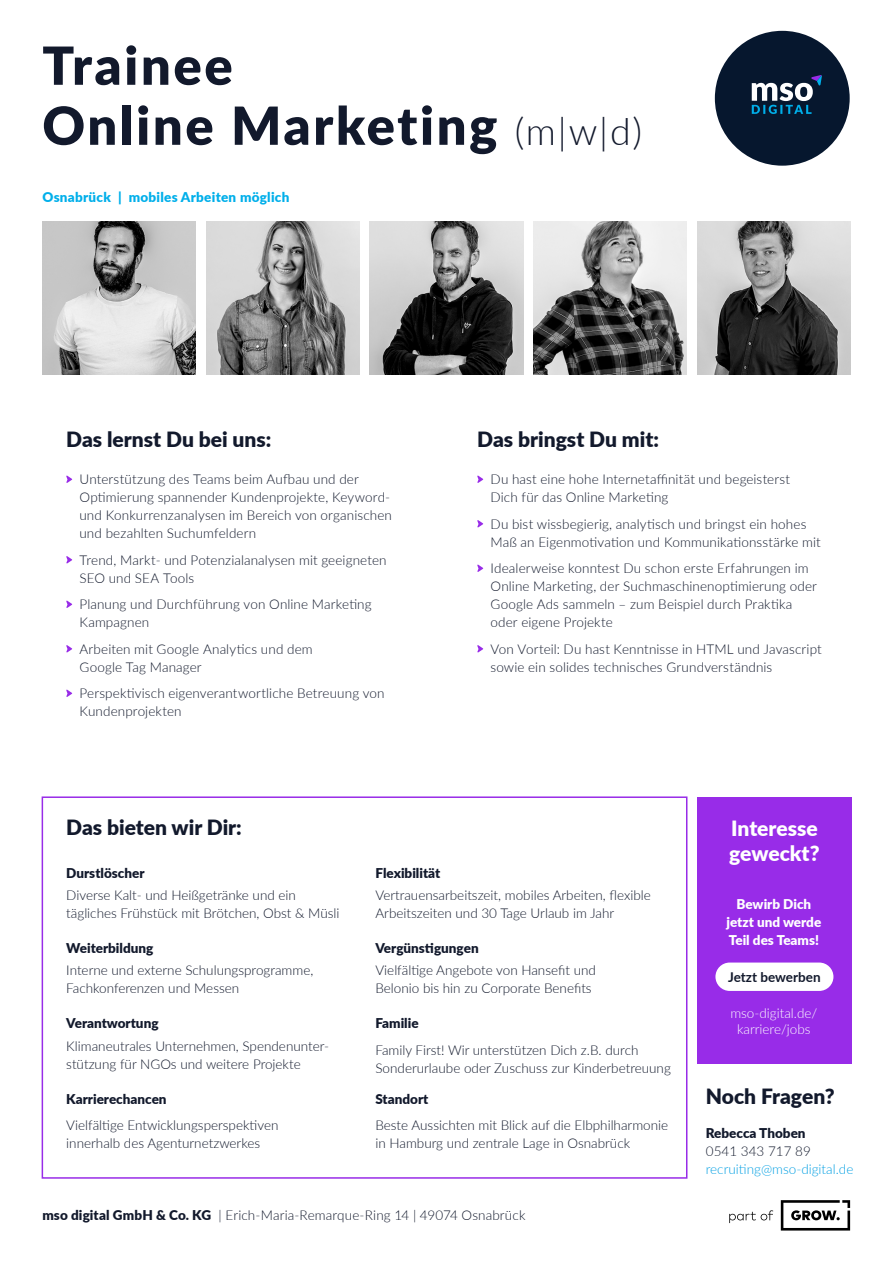
<style>
.page{position:relative;width:893px;height:1263px;background:#fff}
.page>*{position:absolute;margin:0;border:0;box-sizing:border-box;transform-origin:0 0}
.t1{font:900 52.5px/60px "Lato";letter-spacing:.05em;color:#12192c}
.t2{font:900 21px "Lato";color:#12192c}
.t3{font:900 21px/25.5px "Lato";letter-spacing:-.005em;color:#fff}
.t4{font:300 13.5px/18px "Lato";color:#12192c}
.t5{font:900 13.5px "Lato";color:#12192c}
.t6{font:900 13.5px/18px "Lato";color:#fff;text-align:center}
.t7{font:900 13.5px "Lato";letter-spacing:.02em;color:#00afea}
.t8{font:300 13.5px/16.5px "Lato";color:#fff;text-align:center}
.t9{font:300 13.5px "Lato";color:#009fe3}
.t10{font:700 13.5px "Lato";color:#12192c}
.s1{font-weight:300;font-size:37.5px}
.s2{font-weight:900}
</style>
<div class="page">
<svg style="left:66px;top:476px;width:6px;height:7px"></svg>
<svg style="left:66px;top:556px;width:6px;height:7px"></svg>
<svg style="left:66px;top:601px;width:6px;height:7px"></svg>
<svg style="left:66px;top:645px;width:6px;height:7px"></svg>
<svg style="left:66px;top:690px;width:6px;height:7px"></svg>
<svg style="left:477px;top:476px;width:6px;height:7px"></svg>
<svg style="left:477px;top:520px;width:6px;height:7px"></svg>
<svg style="left:477px;top:565px;width:6px;height:7px"></svg>
<svg style="left:477px;top:645px;width:6px;height:7px"></svg>
<div style="left:42px;top:796px;width:645px;height:383px;border:2px solid #982ce8"></div>
<div style="left:697px;top:797px;width:154px;height:267px;background:#982ce8"></div>
<svg style="left:729px;top:1210px;width:44px;height:13px"></svg>
<svg style="left:781px;top:1200px;width:69px;height:30px"></svg>
<div style="left:715px;top:31px;width:134px;height:135px;background:#06172e;border-radius:50%"></div>
<svg style="left:752px;top:75px;width:70px;height:39px"></svg>
<div style="left:715px;top:962px;width:118px;height:29px;background:#fff;border-radius:14px"></div>
<img style="left:534px;top:221px;width:153px;height:153px">
<img style="left:370px;top:221px;width:153px;height:153px">
<img style="left:697px;top:221px;width:153px;height:153px">
<img style="left:42px;top:221px;width:153px;height:153px">
<img style="left:206px;top:221px;width:153px;height:153px">
<h1 class="t1" style="left:42px;top:33px;width:601px">Trainee<br>Online Marketing <span class="s1">(m|w|d)</span></h1>
<p class="t7" style="left:43px;top:187px;width:248px">Osnabrück | mobiles Arbeiten möglich</p>
<h2 class="t2" style="left:66px;top:423px;width:207px">Das lernst Du bei uns:</h2>
<p class="t4" style="left:79px;top:470px;width:314px">Unterstützung des Teams beim Aufbau und der Optimierung spannender Kundenprojekte, Keyword&shy;und Konkurrenzanalysen im Bereich von organischen und bezahlten Suchumfeldern</p>
<p class="t4" style="left:79px;top:551px;width:309px">Trend, Markt- und Potenzialanalysen mit geeigneten<br>SEO und SEA Tools</p>
<p class="t4" style="left:79px;top:595px;width:294px">Planung und Durchführung von Online Marketing<br>Kampagnen</p>
<p class="t4" style="left:79px;top:640px;width:235px">Arbeiten mit Google Analytics und dem<br>Google Tag Manager</p>
<p class="t4" style="left:79px;top:684px;width:307px">Perspektivisch eigenverantwortliche Betreuung von<br>Kundenprojekten</p>
<h2 class="t2" style="left:477px;top:423px;width:183px">Das bringst Du mit:</h2>
<p class="t4" style="left:490px;top:470px;width:301px">Du hast eine hohe Internetaffinität und begeisterst<br>Dich für das Online Marketing</p>
<p class="t4" style="left:490px;top:515px;width:332px">Du bist wissbegierig, analytisch und bringst ein hohes<br>Maß an Eigenmotivation und Kommunikationsstärke mit</p>
<p class="t4" style="left:490px;top:559px;width:328px">Idealerweise konntest Du schon erste Erfahrungen im Online Marketing, der Suchmaschinenoptimierung oder Google Ads sammeln – zum Beispiel durch Praktika oder eigene Projekte</p>
<p class="t4" style="left:490px;top:640px;width:333px">Von Vorteil: Du hast Kenntnisse in HTML und Javascript sowie ein solides technisches Grundverständnis</p>
<h2 class="t2" style="left:66px;top:811px;width:177px">Das bieten wir Dir:</h2>
<p class="t5" style="left:66px;top:863px;width:80px">Durstlöscher</p>
<p class="t4" style="left:66px;top:886px;width:275px">Diverse Kalt- und Heißgetränke und ein tägliches Frühstück mit Brötchen, Obst &amp; Müsli</p>
<p class="t5" style="left:66px;top:938px;width:89px">Weiterbildung</p>
<p class="t4" style="left:66px;top:961px;width:249px">Interne und externe Schulungsprogramme,<br>Fachkonferenzen und Messen</p>
<p class="t5" style="left:66px;top:1013px;width:94px">Verantwortung</p>
<p class="t4" style="left:66px;top:1036px;width:264px">Klimaneutrales Unternehmen, Spendenunter&shy;stützung für NGOs und weitere Projekte</p>
<p class="t5" style="left:66px;top:1088px;width:102px">Karrierechancen</p>
<p class="t4" style="left:66px;top:1116px;width:214px">Vielfältige Entwicklungsperspektiven innerhalb des Agenturnetzwerkes</p>
<p class="t5" style="left:375px;top:863px;width:66px">Flexibilität</p>
<p class="t4" style="left:375px;top:886px;width:277px">Vertrauensarbeitszeit, mobiles Arbeiten, flexible<br>Arbeitszeiten und 30 Tage Urlaub im Jahr</p>
<p class="t5" style="left:375px;top:938px;width:105px">Vergünstigungen</p>
<p class="t4" style="left:375px;top:961px;width:222px">Vielfältige Angebote von Hansefit und<br>Belonio bis hin zu Corporate Benefits</p>
<p class="t5" style="left:375px;top:1013px;width:45px">Familie</p>
<p class="t4" style="left:375px;top:1040px;width:297px">Family First! Wir unterstützen Dich z.B. durch<br>Sonderurlaube oder Zuschuss zur Kinderbetreuung</p>
<p class="t5" style="left:375px;top:1088px;width:54px">Standort</p>
<p class="t4" style="left:375px;top:1116px;width:294px">Beste Aussichten mit Blick auf die Elbphilharmonie in Hamburg und zentrale Lage in Osnabrück</p>
<p class="t4" style="left:42px;top:1206px;width:485px"><span class="s2">mso digital GmbH &amp; Co. KG</span> | Erich-Maria-Remarque-Ring 14 | 49074 Osnabrück</p>
<h2 class="t3" style="left:729px;top:814px;width:92px">Interesse geweckt?</h2>
<p class="t6" style="left:726px;top:894px;width:96px">Bewirb Dich jetzt und werde<br>Teil des Teams!</p>
<p class="t10" style="left:728px;top:967px;width:94px">Jetzt bewerben</p>
<p class="t8" style="left:730px;top:1004px;width:89px">mso-digital.de/ karriere/jobs</p>
<h2 class="t2" style="left:706px;top:1080px;width:130px">Noch Fragen?</h2>
<p class="t5" style="left:706px;top:1123px;width:101px">Rebecca Thoben</p>
<p class="t4" style="left:706px;top:1142px;width:106px">0541 343 717 89</p>
<p class="t9" style="left:706px;top:1160px;width:149px">recruiting@mso-digital.de</p>
</div>
